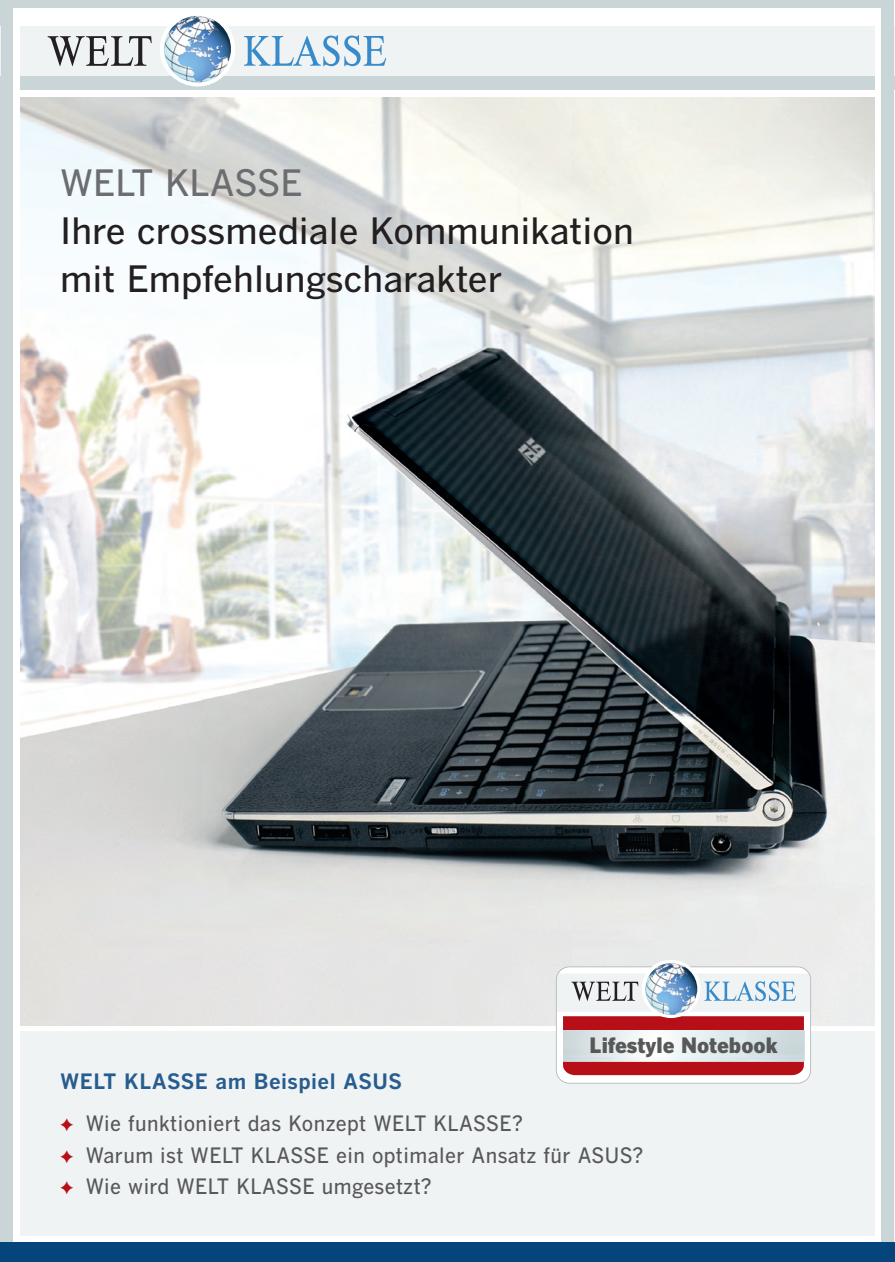
<style>
.page{position:relative;width:895px;height:1262px;background:#fff}
.page>*{position:absolute;margin:0;border:0;box-sizing:border-box;transform-origin:0 0}
.t1{font:500 36px/48px "Benton Gothic";color:#231f20}
.t2{font:500 36px "Benton Gothic";color:#6c6d70}
.t3{font:500 21px/42.8px "Benton Gothic";letter-spacing:.02em;color:#57585a;scale:.95 1}
.t4{font:900 21px "Benton Gothic";color:#57585a}
.s1{font-weight:700;color:#275c8f}
.s2{color:#b70f17}
</style>
<div class="page">
<div style="left:1px;top:0;width:893px;height:1262px;background:#cad5d7"></div>
<div style="left:14px;top:9px;width:867px;height:1237px;background:#fff"></div>
<img style="left:20px;top:98px;width:855px;height:927px">
<div style="left:20px;top:1032px;width:855px;height:204px;background:#f0f3f3"></div>
<svg style="left:0;top:76px;width:1px;height:14px"></svg>
<hr style="left:0;top:27px;width:1px;height:49px;background:#f0f3f3">
<div style="left:0;top:1242px;width:895px;height:20px;background:#05457b"></div>
<div style="left:20px;top:76px;width:855px;height:14px;background:#cad5d7"></div>
<div style="left:20px;top:27px;width:855px;height:49px;background:#f0f3f3"></div>
<svg style="left:894px;top:76px;width:1px;height:14px"></svg>
<hr style="left:894px;top:27px;width:1px;height:49px;background:#f0f3f3">
<div style="left:642px;top:960px;width:58px;height:58px;background:#fff;border-radius:50%"></div>
<svg style="left:556px;top:966px;width:255px;height:117px"></svg>
<img style="left:645px;top:963px;width:52px;height:52px;border-radius:26px">
<div style="left:160px;top:12px;width:75px;height:74px;background:#fff;border-radius:50%"></div>
<svg style="left:244px;top:35px;width:142px;height:31px"></svg>
<svg style="left:48px;top:36px;width:104px;height:31px"></svg>
<img style="left:164px;top:16px;width:67px;height:67px;border-radius:33px">
<h1 class="t2" style="left:60px;top:160px;width:244px">WELT KLASSE</h1>
<h1 class="t1" style="left:60px;top:206px;width:575px">Ihre crossmediale Kommunikation mit Empfehlungscharakter</h1>
<p class="t4" style="left:589px;top:1032px;width:190px">Lifestyle Notebook</p>
<p class="t3" style="left:60px;top:1059px;width:488px"><span class="s1">WELT KLASSE am Beispiel ASUS<br></span><span class="s2">✦</span> Wie funktioniert das Konzept WELT KLASSE?</p>
<p class="t3" style="left:60px;top:1139px;width:615px;line-height:31.5px"><span class="s2">✦</span> Warum ist WELT KLASSE ein optimaler Ansatz für ASUS? <span class="s2">✦</span> Wie wird WELT KLASSE umgesetzt?</p>
</div>
